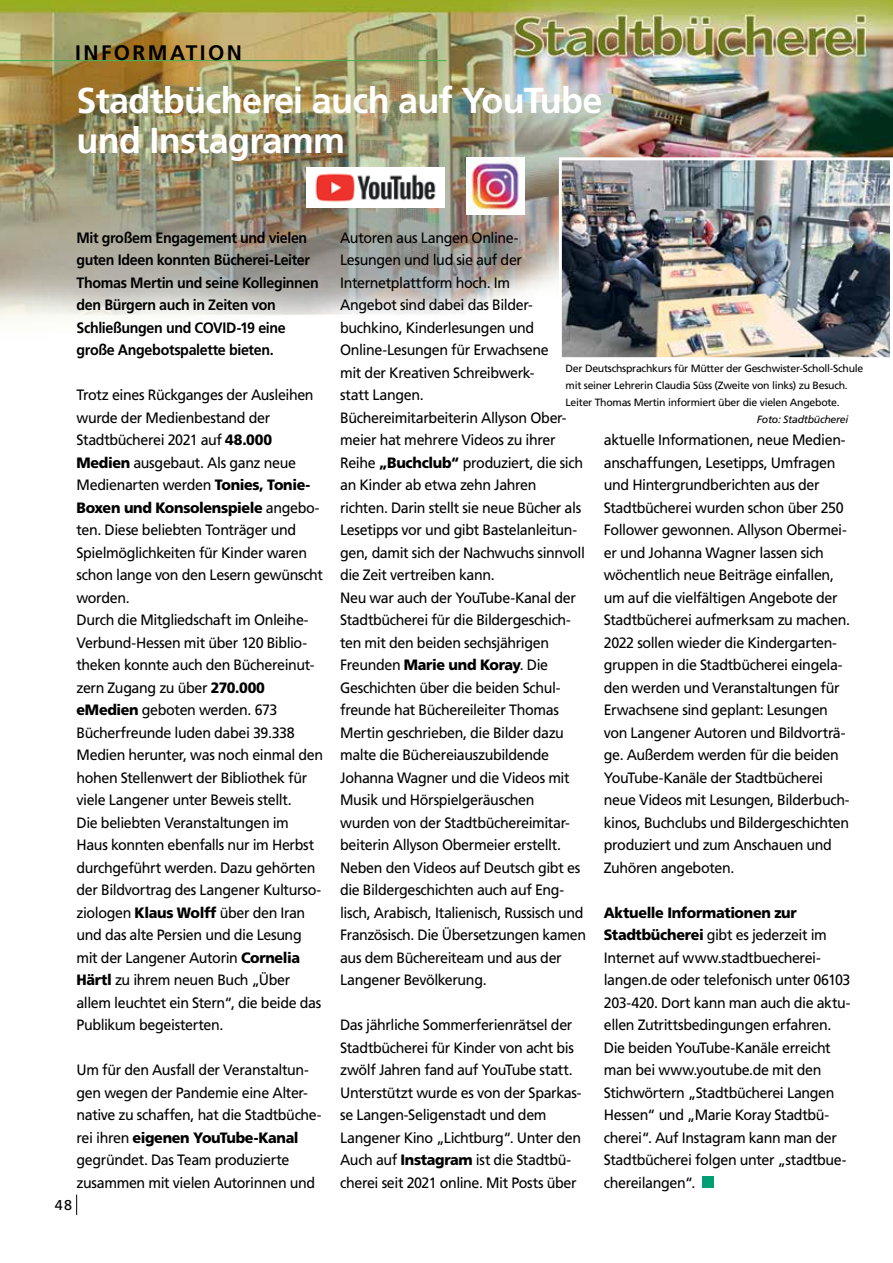
<style>
.page{position:relative;width:893px;height:1263px;background:#fff}
.page>*{position:absolute;margin:0;border:0;box-sizing:border-box;transform-origin:0 0}
.t1{font:700 36px/39.5px "Frutiger LT Std";letter-spacing:-.02em;color:#fff}
.t2{font:700 21px "Frutiger LT Std";letter-spacing:.115em;color:#000}
.t3{font:15px/22.5px "Frutiger LT Std";letter-spacing:-.025em;color:#000;scale:.95 1}
.t4{font:700 15px/22.5px "Frutiger LT Std";letter-spacing:-.025em;color:#000;scale:.95 1}
.t5{font:14.25px "Frutiger LT Std";color:#000}
.t6{font:10.5px/16.8px "Frutiger LT Std";letter-spacing:-.025em;color:#000}
.t7{font:italic 10.5px "Frutiger LT Std";letter-spacing:-.025em;color:#000}
.s1{font-weight:900}
</style>
<div class="page">
<svg style="left:76px;top:1195px;width:1px;height:20px"></svg>
<img style="left:0;top:0;width:893px;height:321px">
<div style="left:702px;top:1176px;width:11px;height:12px;background:#009f73"></div>
<img style="left:306px;top:167px;width:138px;height:41px">
<img style="left:467px;top:157px;width:57px;height:57px">
<img style="left:563px;top:161px;width:326px;height:195px">
<div style="left:559px;top:157px;width:334px;height:203px;border:3px solid #fff"></div>
<hr style="left:0;top:60px;width:446px;height:1px;background:#4caf51">
<h2 class="t2" style="left:75px;top:41px;width:168px">INFORMATION</h2>
<h1 class="t1" style="left:77px;top:81px;width:527px">Stadtbücherei auch auf YouTube und Instagramm</h1>
<p class="t4" style="left:77px;top:226px;width:257px">Mit großem Engagement und vielen guten Ideen konnten Bücherei-Leiter Thomas Mertin und seine Kolleginnen den Bürgern auch in Zeiten von Schließungen und COVID-19 eine große Angebotspalette bieten.</p>
<p class="t3" style="left:77px;top:384px;width:261px">Trotz eines Rückganges der Ausleihen wurde der Medienbestand der Stadtbücherei 2021 auf <span class="s1">48.000<br>Medien</span> ausgebaut. Als ganz neue Medienarten werden <span class="s1">Tonies, Tonie-Boxen und Konsolenspiele</span> angebo&shy;ten. Diese beliebten Tonträger und Spielmöglichkeiten für Kinder waren schon lange von den Lesern gewünscht worden.<br>Durch die Mitgliedschaft im Onleihe-Verbund-Hessen mit über 120 Biblio&shy;theken konnte auch den Büchereinut&shy;zern Zugang zu über <span class="s1">270.000 eMedien</span> geboten werden. 673<br>Bücherfreunde luden dabei 39.338<br>Medien herunter, was noch einmal den hohen Stellenwert der Bibliothek für viele Langener unter Beweis stellt.<br>Die beliebten Veranstaltungen im Haus konnten ebenfalls nur im Herbst durchgeführt werden. Dazu gehörten der Bildvortrag des Langener Kulturso&shy;ziologen <span class="s1">Klaus Wolff</span> über den Iran und das alte Persien und die Lesung mit der Langener Autorin <span class="s1">Cornelia Härtl</span> zu ihrem neuen Buch „Über allem leuchtet ein Stern“, die beide das Publikum begeisterten.</p>
<p class="t3" style="left:77px;top:1059px;width:260px">Um für den Ausfall der Veranstaltun&shy;gen wegen der Pandemie eine Alter&shy;native zu schaffen, hat die Stadtbüche&shy;rei ihren <span class="s1">eigenen YouTube-Kanal </span>gegründet. Das Team produzierte zusammen mit vielen Autorinnen und</p>
<p class="t5" style="left:55px;top:1197px;width:18px">48</p>
<p class="t3" style="left:340px;top:226px;width:260px">Autoren aus Langen Online-<br>Lesungen und lud sie auf der Internetplattform hoch. Im<br>Angebot sind dabei das Bilder&shy;buchkino, Kinderlesungen und Online-Lesungen für Erwachsene<br>mit der Kreativen Schreibwerk-<br>statt Langen.<br>Büchereimitarbeiterin Allyson Ober&shy;meier hat mehrere Videos zu ihrer Reihe <span class="s1">„Buchclub“</span> produziert, die sich an Kinder ab etwa zehn Jahren richten. Darin stellt sie neue Bücher als Lesetipps vor und gibt Bastelanleitun&shy;gen, damit sich der Nachwuchs sinnvoll die Zeit vertreiben kann.<br>Neu war auch der YouTube-Kanal der Stadtbücherei für die Bildergeschich&shy;ten mit den beiden sechsjährigen Freunden <span class="s1">Marie und Koray</span>. Die Geschichten über die beiden Schul&shy;freunde hat Büchereileiter Thomas Mertin geschrieben, die Bilder dazu malte die Büchereiauszubildende Johanna Wagner und die Videos mit Musik und Hörspielgeräuschen wurden von der Stadtbüchereimitar&shy;beiterin Allyson Obermeier erstellt.<br>Neben den Videos auf Deutsch gibt es die Bildergeschichten auch auf Eng&shy;lisch, Arabisch, Italienisch, Russisch und Französisch. Die Übersetzungen kamen aus dem Büchereiteam und aus der Langener Bevölkerung.</p>
<p class="t3" style="left:340px;top:1014px;width:256px">Das jährliche Sommerferienrätsel der Stadtbücherei für Kinder von acht bis zwölf Jahren fand auf YouTube statt.<br>Unterstützt wurde es von der Sparkas&shy;se Langen-Seligenstadt und dem Langener Kino „Lichtburg“. Unter den Auch auf <span class="s1">Instagram</span> ist die Stadtbü&shy;cherei seit 2021 online. Mit Posts über</p>
<p class="t6" style="left:566px;top:360px;width:299px">Der Deutschsprachkurs für Mütter der Geschwister-Scholl-Schule mit seiner Lehrerin Claudia Süss (Zweite von links) zu Besuch.<br>Leiter Thomas Mertin informiert über die vielen Angebote.</p>
<p class="t7" style="left:757px;top:413px;width:93px">Foto: Stadtbücherei</p>
<p class="t3" style="left:604px;top:429px;width:261px">aktuelle Informationen, neue Medien&shy;anschaffungen, Lesetipps, Umfragen und Hintergrundberichten aus der Stadtbücherei wurden schon über 250<br>Follower gewonnen. Allyson Obermei&shy;er und Johanna Wagner lassen sich wöchentlich neue Beiträge einfallen, um auf die vielfältigen Angebote der Stadtbücherei aufmerksam zu machen.<br>2022 sollen wieder die Kindergarten&shy;gruppen in die Stadtbücherei eingela&shy;den werden und Veranstaltungen für Erwachsene sind geplant: Lesungen von Langener Autoren und Bildvorträ&shy;ge. Außerdem werden für die beiden YouTube-Kanäle der Stadtbücherei neue Videos mit Lesungen, Bilderbuch&shy;kinos, Buchclubs und Bildergeschichten produziert und zum Anschauen und Zuhören angeboten.</p>
<p class="t3" style="left:604px;top:901px;width:261px"><span class="s1">Aktuelle Informationen zur Stadtbücherei</span> gibt es jederzeit im Internet auf www.stadtbuecherei&shy;langen.de oder telefonisch unter 06103<br>203-420. Dort kann man auch die aktu&shy;ellen Zutrittsbedingungen erfahren.<br>Die beiden YouTube-Kanäle erreicht man bei www.youtube.de mit den Stichwörtern „Stadtbücherei Langen Hessen“ und „Marie Koray Stadtbü&shy;cherei“. Auf Instagram kann man der Stadtbücherei folgen unter „stadtbue&shy;chereilangen“.</p>
</div>
